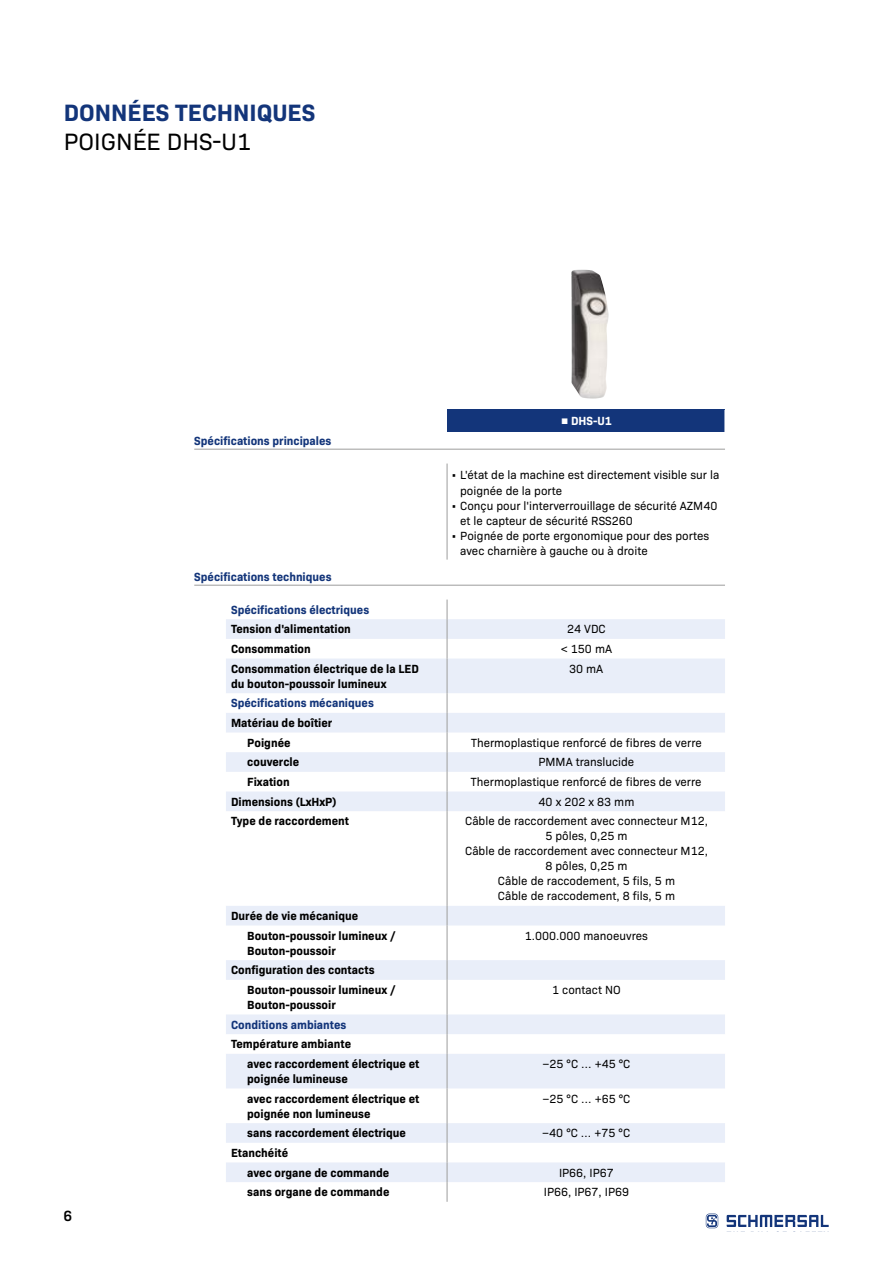
<style>
.page{position:relative;width:893px;height:1263px;background:#fff}
.page>*{position:absolute;margin:0;border:0;box-sizing:border-box;transform-origin:0 0}
.t1{font:700 24px "Bio Sans";color:#13357a}
.t2{font:24px "Bio Sans";color:#000}
.t3{font:600 15px "Bio Sans";color:#000}
.t4{font:12px/15px "Bio Sans";color:#000}
.t5{font:700 12px/19.6px "Bio Sans";color:#000}
.t6{font:700 12px "Bio Sans";color:#13357a}
.t7{font:700 12px "Bio Sans";color:#fff}
.s1{font-family:"Arial";font-weight:400}
</style>
<div class="page">
<svg style="left:727px;top:1215px;width:102px;height:12px"></svg>
<svg style="left:706px;top:1213px;width:12px;height:15px"></svg>
<div style="left:447px;top:410px;width:278px;height:22px;background:#13357a"></div>
<svg style="left:226px;top:619px;width:499px;height:563px"></svg>
<hr style="left:447px;top:463px;width:1px;height:97px;background:#9d9d9c">
<svg style="left:447px;top:599px;width:1px;height:59px"></svg>
<hr style="left:447px;top:658px;width:1px;height:35px;background:#9d9d9c">
<hr style="left:447px;top:811px;width:1px;height:95px;background:#9d9d9c">
<svg style="left:447px;top:906px;width:1px;height:19px"></svg>
<svg style="left:447px;top:960px;width:1px;height:20px"></svg>
<svg style="left:447px;top:1014px;width:1px;height:40px"></svg>
<svg style="left:447px;top:693px;width:1px;height:118px"></svg>
<hr style="left:447px;top:925px;width:1px;height:35px;background:#9d9d9c">
<hr style="left:447px;top:980px;width:1px;height:34px;background:#9d9d9c">
<hr style="left:447px;top:1054px;width:1px;height:34px;background:#9d9d9c">
<hr style="left:447px;top:1088px;width:1px;height:35px;background:#9d9d9c">
<svg style="left:447px;top:1123px;width:1px;height:79px"></svg>
<hr style="left:724px;top:410px;width:2px;height:22px;background:#fff">
<img style="left:571px;top:270px;width:38px;height:129px">
<hr style="left:194px;top:449px;width:531px;height:1px;background:#9d9d9c">
<hr style="left:194px;top:585px;width:531px;height:1px;background:#9d9d9c">
<h1 class="t1" style="left:64px;top:94px;width:253px">DONNÉES TECHNIQUES</h1>
<h1 class="t2" style="left:64px;top:124px;width:189px">POIGNÉE DHS-U1</h1>
<p class="t6" style="left:194px;top:431px;width:139px">Spécifications principales</p>
<p class="t7" style="left:561px;top:412px;width:52px"><span class="s1">■</span> DHS-U1</p>
<p class="t4" style="left:460px;top:467px;width:261px;text-indent:-9px">• L'état de la machine est directement visible sur la poignée de la porte</p>
<p class="t4" style="left:460px;top:497px;width:259px;text-indent:-9px">• Conçu pour l'interverrouillage de sécurité AZM40 et le capteur de sécurité RSS260</p>
<p class="t4" style="left:460px;top:527px;width:251px;text-indent:-9px">• Poignée de porte ergonomique pour des portes avec charnière à gauche ou à droite</p>
<p class="t6" style="left:194px;top:567px;width:139px">Spécifications techniques</p>
<p class="t6" style="left:231px;top:600px;width:140px">Spécifications électriques</p>
<p class="t5" style="left:231px;top:618px;width:121px">Tension d'alimentation</p>
<p class="t4" style="left:567px;top:621px;width:40px">24 VDC</p>
<p class="t5" style="left:231px;top:638px;width:81px">Consommation</p>
<p class="t4" style="left:561px;top:640px;width:53px">&lt; 150 mA</p>
<p class="t5" style="left:231px;top:660px;width:189px;line-height:15px">Consommation électrique de la LED du bouton-poussoir lumineux</p>
<p class="t4" style="left:569px;top:660px;width:36px">30 mA</p>
<p class="t6" style="left:231px;top:694px;width:144px">Spécifications mécaniques</p>
<p class="t5" style="left:247px;top:712px;width:87px;text-indent:-16px">Matériau de boîtier<br>Poignée</p>
<p class="t4" style="left:471px;top:734px;width:232px">Thermoplastique renforcé de fibres de verre</p>
<p class="t5" style="left:247px;top:751px;width:53px">couvercle</p>
<p class="t4" style="left:539px;top:754px;width:97px">PMMA translucide</p>
<p class="t5" style="left:247px;top:771px;width:44px">Fixation</p>
<p class="t4" style="left:471px;top:773px;width:232px">Thermoplastique renforcé de fibres de verre</p>
<p class="t5" style="left:231px;top:791px;width:107px">Dimensions (LxHxP)</p>
<p class="t4" style="left:539px;top:793px;width:97px">40 x 202 x 83 mm</p>
<p class="t5" style="left:231px;top:810px;width:120px">Type de raccordement</p>
<p class="t4" style="left:465px;top:813px;width:244px;text-align:center">Câble de raccordement avec connecteur M12,<br>5 pôles, 0,25 m<br>Câble de raccordement avec connecteur M12,<br>8 pôles, 0,25 m<br>Câble de raccodement, 5 fils, 5 m<br>Câble de raccodement, 8 fils, 5 m</p>
<p class="t5" style="left:247px;top:905px;width:150px;text-indent:-16px">Durée de vie mécanique<br>Bouton-poussoir lumineux /</p>
<p class="t5" style="left:247px;top:940px;width:90px">Bouton-poussoir</p>
<p class="t4" style="left:525px;top:927px;width:125px">1.000.000 manoeuvres</p>
<p class="t5" style="left:247px;top:959px;width:150px;text-indent:-16px">Configuration des contacts<br>Bouton-poussoir lumineux /</p>
<p class="t5" style="left:247px;top:994px;width:90px">Bouton-poussoir</p>
<p class="t6" style="left:231px;top:1015px;width:117px">Conditions ambiantes</p>
<p class="t5" style="left:247px;top:1033px;width:174px;text-indent:-16px">Température ambiante<br>avec raccordement électrique et</p>
<p class="t5" style="left:247px;top:1068px;width:102px">poignée lumineuse</p>
<p class="t4" style="left:552px;top:981px;width:70px">1 contact NO</p>
<p class="t4" style="left:542px;top:1055px;width:89px">−25 °C … +45 °C</p>
<p class="t5" style="left:247px;top:1090px;width:174px;line-height:15px">avec raccordement électrique et poignée non lumineuse</p>
<p class="t4" style="left:542px;top:1090px;width:89px">−25 °C … +65 °C</p>
<p class="t5" style="left:247px;top:1122px;width:160px">sans raccordement électrique</p>
<p class="t4" style="left:542px;top:1125px;width:89px">−40 °C … +75 °C</p>
<p class="t5" style="left:247px;top:1142px;width:144px;text-indent:-16px">Etanchéité<br>avec organe de commande</p>
<p class="t4" style="left:559px;top:1164px;width:56px">IP66, IP67</p>
<p class="t3" style="left:63px;top:1204px;width:10px">6</p>
<p class="t5" style="left:247px;top:1181px;width:144px">sans organe de commande</p>
<p class="t4" style="left:544px;top:1183px;width:87px">IP66, IP67, IP69</p>
</div>
